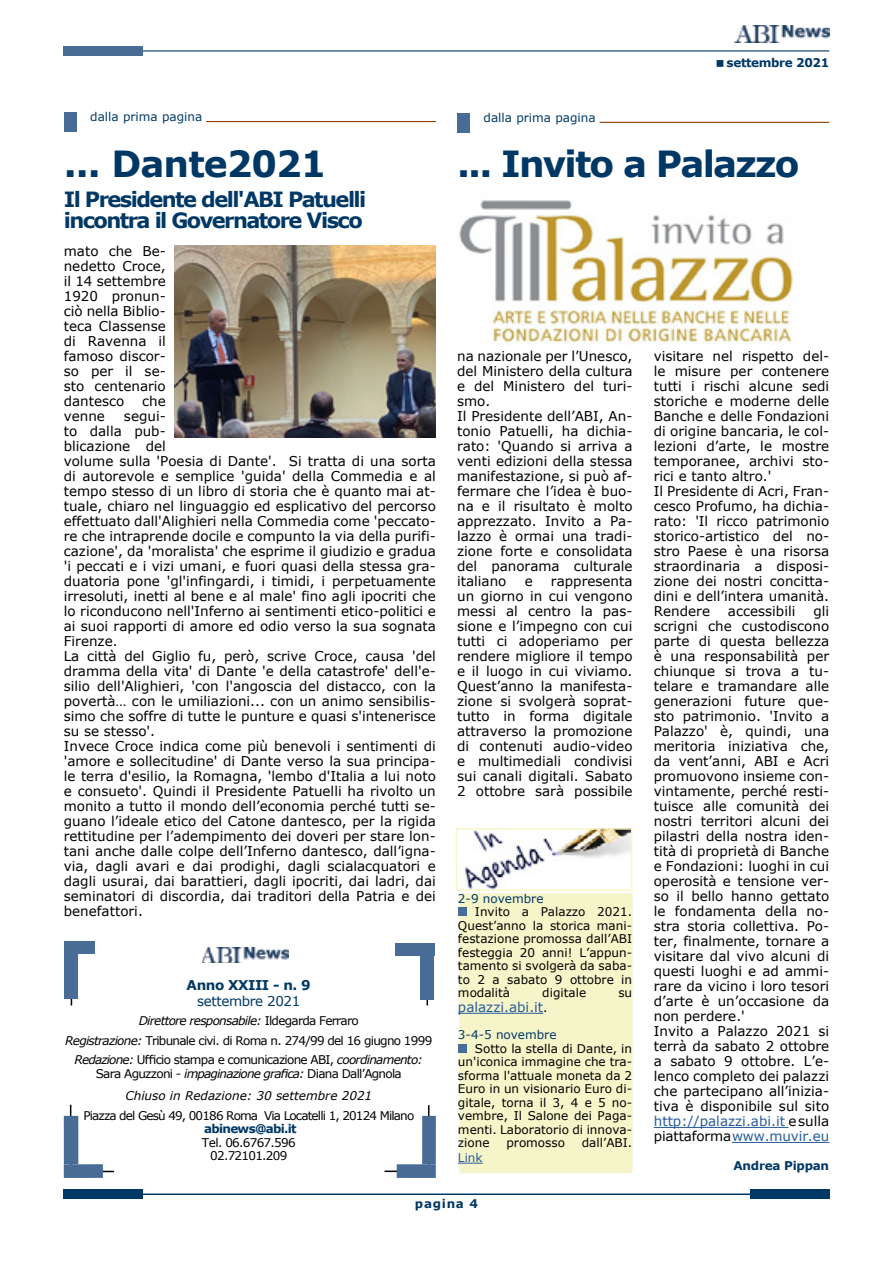
<style>
.page{position:relative;width:893px;height:1263px;background:#fff}
.page>*{position:absolute;margin:0;border:0;box-sizing:border-box;transform-origin:0 0}
.t1{font:700 36px "Verdana";letter-spacing:-.05em;color:#003865}
.t2{font:700 36px "Verdana";letter-spacing:-.025em;color:#003865}
.t3{font:700 21px/21px "Verdana";letter-spacing:-.075em;color:#003865}
.t4{font:13.5px/15px "Verdana";color:#000}
.t5{font:13.5px "Verdana";color:#275b9b}
.t6{font:700 13.5px "Verdana";letter-spacing:-.03em;color:#003865}
.t7{font:13.5px "Verdana";letter-spacing:-.03em;color:#003865}
.t8{font:12px/13.5px "Verdana";letter-spacing:-.05em;color:#000;text-align:center}
.t9{font:italic 12px/22.5px "Verdana";color:#000;text-align:center}
.t10{font:12px "Verdana";color:#003865}
.t11{font:12px "Verdana";letter-spacing:-.07em;color:#000}
.t12{font:700 12px "Verdana";letter-spacing:-.03em;color:#003865}
.t13{font:12px "Verdana";color:#000}
.t14{font:700 12px "Verdana";letter-spacing:-.06em;color:#003865}
.t15{font:12px "Verdana";color:#275b9b}
.s1{font-style:italic}
.s2{font-style:normal}
.s3{font-size:12px;color:#000}
.s4{color:#275b9b}
</style>
<div class="page">
<hr style="left:64px;top:50px;width:765px;height:1px;background:#003865">
<div style="left:64px;top:46px;width:79px;height:10px;background:#496c96"></div>
<hr style="left:64px;top:1193px;width:765px;height:2px;background:#003865">
<div style="left:64px;top:1189px;width:79px;height:10px;background:#003865"></div>
<div style="left:750px;top:1189px;width:79px;height:10px;background:#003865"></div>
<img style="left:735px;top:25px;width:94px;height:18px">
<div style="left:64px;top:113px;width:13px;height:19px;background:#496c96"></div>
<hr style="left:206px;top:121px;width:230px;height:1px;background:#8d3f00">
<div style="left:457px;top:114px;width:13px;height:19px;background:#496c96"></div>
<hr style="left:600px;top:122px;width:229px;height:1px;background:#8d3f00">
<img style="left:202px;top:947px;width:87px;height:15px">
<hr style="left:71px;top:947px;width:1px;height:58px;background:#000">
<div style="left:64px;top:942px;width:31px;height:12px;background:#496c96"></div>
<div style="left:64px;top:954px;width:14px;height:44px;background:#496c96"></div>
<hr style="left:427px;top:950px;width:1px;height:55px;background:#000">
<div style="left:395px;top:943px;width:39px;height:12px;background:#496c96"></div>
<div style="left:420px;top:955px;width:14px;height:44px;background:#496c96"></div>
<hr style="left:70px;top:1171px;width:44px;height:1px;background:#000">
<hr style="left:70px;top:1105px;width:2px;height:67px;background:#000">
<div style="left:64px;top:1164px;width:39px;height:14px;background:#496c96"></div>
<div style="left:64px;top:1116px;width:14px;height:48px;background:#496c96"></div>
<hr style="left:385px;top:1170px;width:44px;height:2px;background:#000">
<hr style="left:428px;top:1105px;width:2px;height:67px;background:#000">
<div style="left:397px;top:1164px;width:39px;height:14px;background:#496c96"></div>
<div style="left:422px;top:1116px;width:14px;height:48px;background:#496c96"></div>
<img style="left:174px;top:245px;width:262px;height:193px">
<div style="left:458px;top:892px;width:176px;height:282px;background:#f6f5c9;border:2px solid #fbfbfb"></div>
<img style="left:464px;top:831px;width:165px;height:57px">
<div style="left:456px;top:828px;width:176px;height:63px;border:2px solid #faf6cb"></div>
<hr style="left:458px;top:1013px;width:85px;height:1px;background:#275b9b">
<svg style="left:458px;top:1163px;width:25px;height:1px"></svg>
<div style="left:458px;top:907px;width:8px;height:9px;background:#496c96"></div>
<div style="left:458px;top:1044px;width:8px;height:8px;background:#496c96"></div>
<hr style="left:654px;top:1127px;width:134px;height:1px;background:#275b9b">
<hr style="left:732px;top:1142px;width:97px;height:1px;background:#275b9b">
<img style="left:459px;top:200px;width:334px;height:144px">
<p class="t10" style="left:90px;top:108px;width:113px">dalla prima pagina</p>
<h1 class="t2" style="left:64px;top:138px;width:264px">... Dante2021</h1>
<h2 class="t3" style="left:64px;top:188px;width:304px">Il Presidente dell'ABI Patuelli incontra il Governatore Visco</h2>
<p class="t4" style="left:64px;top:243px;width:104px;text-align:justify">mato che Be&shy;nedetto Croce, il 14 settembre 1920 pronun&shy;ciò nella Biblio&shy;teca Classense di Ravenna il famoso discor&shy;so per il se&shy;sto centenario dantesco</p>
<p class="t4" style="left:142px;top:393px;width:25px">che</p>
<p class="t4" style="left:64px;top:408px;width:374px;text-indent:60px">segui-<br>to dalla pub-<br>blicazione del<br>volume sulla 'Poesia di Dante'. Si tratta di una sorta di autorevole e semplice 'guida' della Commedia e al tempo stesso di un libro di storia che è quanto mai at&shy;tuale, chiaro nel linguaggio ed esplicativo del percorso effettuato dall'Alighieri nella Commedia come 'peccato&shy;re che intraprende docile e compunto la via della purifi&shy;cazione', da 'moralista' che esprime il giudizio e gradua 'i peccati e i vizi umani, e fuori quasi della stessa gra&shy;duatoria pone 'gl'infingardi, i timidi, i perpetuamente irresoluti, inetti al bene e al male' fino agli ipocriti che lo riconducono nell'Inferno ai sentimenti etico-politici e ai suoi rapporti di amore ed odio verso la sua sognata Firenze.<br>La città del Giglio fu, però, scrive Croce, causa 'del dramma della vita' di Dante 'e della catastrofe' dell'e&shy;silio dell'Alighieri, 'con l'angoscia del distacco, con la povertà… con le umiliazioni... con un animo sensibilis&shy;simo che soffre di tutte le punture e quasi s'intenerisce su se stesso'.<br>Invece Croce indica come più benevoli i sentimenti di 'amore e sollecitudine' di Dante verso la sua principa&shy;le terra d'esilio, la Romagna, 'lembo d'Italia a lui noto e consueto'. Quindi il Presidente Patuelli ha rivolto un monito a tutto il mondo dell’economia perché tutti se&shy;guano l’ideale etico del Catone dantesco, per la rigida rettitudine per l’adempimento dei doveri per stare lon&shy;tani anche dalle colpe dell’Inferno dantesco, dall’igna&shy;via, dagli avari e dai prodighi, dagli scialacquatori e dagli usurai, dai barattieri, dagli ipocriti, dai ladri, dai seminatori di discordia, dai traditori della Patria e dei benefattori.</p>
<p class="t4" style="left:64px;top:408px;width:43px">venne</p>
<p class="t6" style="left:187px;top:975px;width:126px">Anno XXIII - n. 9</p>
<p class="t7" style="left:197px;top:991px;width:104px">settembre 2021</p>
<p class="t8" style="left:65px;top:1011px;width:369px;line-height:19.5px"><span class="s1">Direttore responsabile:</span> Ildegarda Ferraro<br><span class="s1">Registrazione:</span> Tribunale civi. di Roma n. 274/99 del 16 giugno 1999<br><span class="s1">Redazione:</span> Ufficio stampa e comunicazione ABI, <span class="s1">coordinamento:</span></p>
<p class="t9" style="left:96px;top:1062px;width:307px"><span class="s2">Sara Aguzzoni -</span> impaginazione grafica: <span class="s2">Diana Dall’Agnola<br></span>Chiuso in Redazione: 30 settembre 2021</p>
<p class="t11" style="left:83px;top:1107px;width:332px">Piazza del Gesù 49, 00186 Roma Via Locatelli 1, 20124 Milano</p>
<p class="t14" style="left:204px;top:1120px;width:94px">abinews@abi.it</p>
<p class="t8" style="left:202px;top:1135px;width:95px">Tel. 06.6767.596<br>02.72101.209</p>
<p class="t10" style="left:484px;top:109px;width:113px">dalla prima pagina</p>
<p class="t12" style="left:727px;top:54px;width:104px">settembre 2021</p>
<h1 class="t1" style="left:457px;top:138px;width:344px">... Invito a Palazzo</h1>
<p class="t4" style="left:457px;top:349px;width:177px">na nazionale per l’Unesco, del Ministero della cultura e del Ministero del turi&shy;smo.<br>Il Presidente dell’ABI, An&shy;tonio Patuelli, ha dichia&shy;rato: 'Quando si arriva a venti edizioni della stessa manifestazione, si può af&shy;fermare che l’idea è buo&shy;na e il risultato è molto apprezzato. Invito a Pa&shy;lazzo è ormai una tradi&shy;zione forte e consolidata del panorama culturale italiano</p>
<p class="t4" style="left:457px;top:574px;width:177px;text-align:justify;text-indent:94px">rappresenta un giorno in cui vengono messi al centro la pas&shy;sione e l’impegno con cui tutti ci adoperiamo per rendere migliore il tempo e il luogo in cui viviamo.<br>Quest’anno la manifesta&shy;zione si svolgerà soprat&shy;tutto in forma digitale attraverso la promozione di contenuti audio-video e multimediali condivisi sui canali digitali. Sabato 2 ottobre sarà possibile</p>
<p class="t4" style="left:525px;top:574px;width:10px">e</p>
<p class="t10" style="left:458px;top:890px;width:87px">2-9 novembre</p>
<p class="t8" style="left:458px;top:905px;width:176px;text-align:justify;text-indent:17px">Invito a Palazzo 2021.<br>Quest’anno la storica mani&shy;festazione promossa dall’ABI festeggia 20 anni! L’appun&shy;tamento si svolgerà da saba&shy;to 2 a sabato 9 ottobre in modalità</p>
<p class="t13" style="left:542px;top:984px;width:45px">digitale</p>
<p class="t8" style="left:618px;top:986px;width:15px">su</p>
<p class="t5" style="left:458px;top:998px;width:91px">palazzi.abi.it<span class="s3">.</span></p>
<p class="t10" style="left:458px;top:1026px;width:100px">3-4-5 novembre</p>
<p class="t8" style="left:458px;top:1041px;width:176px;text-align:justify;text-indent:17px">Sotto la stella di Dante, in un'iconica immagine che tra&shy;sforma l'attuale moneta da 2<br>Euro in un visionario Euro di&shy;gitale, torna il 3, 4 e 5 no&shy;vembre, Il Salone dei Paga&shy;menti. Laboratorio di innova&shy;zione</p>
<p class="t13" style="left:506px;top:1134px;width:60px">promosso</p>
<p class="t8" style="left:582px;top:1136px;width:52px">dall’ABI.</p>
<p class="t15" style="left:458px;top:1149px;width:26px">Link</p>
<p class="t4" style="left:654px;top:349px;width:177px">visitare nel rispetto del&shy;le misure per contenere tutti i rischi alcune sedi storiche e moderne delle<br>Banche e delle Fondazioni di origine bancaria, le col&shy;lezioni d’arte, le mostre temporanee, archivi sto&shy;rici e tanto altro.'<br>Il Presidente di Acri, Fran&shy;cesco Profumo, ha dichia&shy;rato: 'Il ricco patrimonio storico-artistico del no&shy;stro Paese è una risorsa straordinaria a disposi&shy;zione dei nostri concitta&shy;dini e dell’intera umanità.<br>Rendere</p>
<p class="t4" style="left:654px;top:604px;width:177px;text-indent:160px">gli scrigni che custodiscono parte di questa bellezza è una responsabilità per chiunque si trova a tu&shy;telare e tramandare alle generazioni future que&shy;sto patrimonio. 'Invito a<br>Palazzo' è, quindi, una meritoria iniziativa che, da vent’anni, ABI e Acri promuovono insieme con&shy;vintamente, perché resti&shy;tuisce alle comunità dei nostri territori alcuni dei pilastri della nostra iden&shy;tità di proprietà di Banche e Fondazioni: luoghi in cui operosità e tensione ver&shy;so il bello hanno gettato le fondamenta della no&shy;stra storia collettiva. Po&shy;ter, finalmente, tornare a visitare dal vivo alcuni di questi luoghi e ad ammi&shy;rare da vicino i loro tesori d’arte è un’occasione da non perdere.'<br>Invito a Palazzo 2021 si terrà da sabato 2 ottobre a sabato 9 ottobre. L’e&shy;lenco completo dei palazzi che partecipano all’inizia&shy;tiva è disponibile sul sito <span class="s4">http://palazzi.abi.it</span> e sulla piattaforma <span class="s4">www.muvir.eu</span></p>
<p class="t12" style="left:733px;top:1157px;width:97px">Andrea Pippan</p>
<p class="t4" style="left:728px;top:604px;width:69px">accessibili</p>
<p class="t12" style="left:415px;top:1195px;width:65px">pagina 4</p>
</div>
